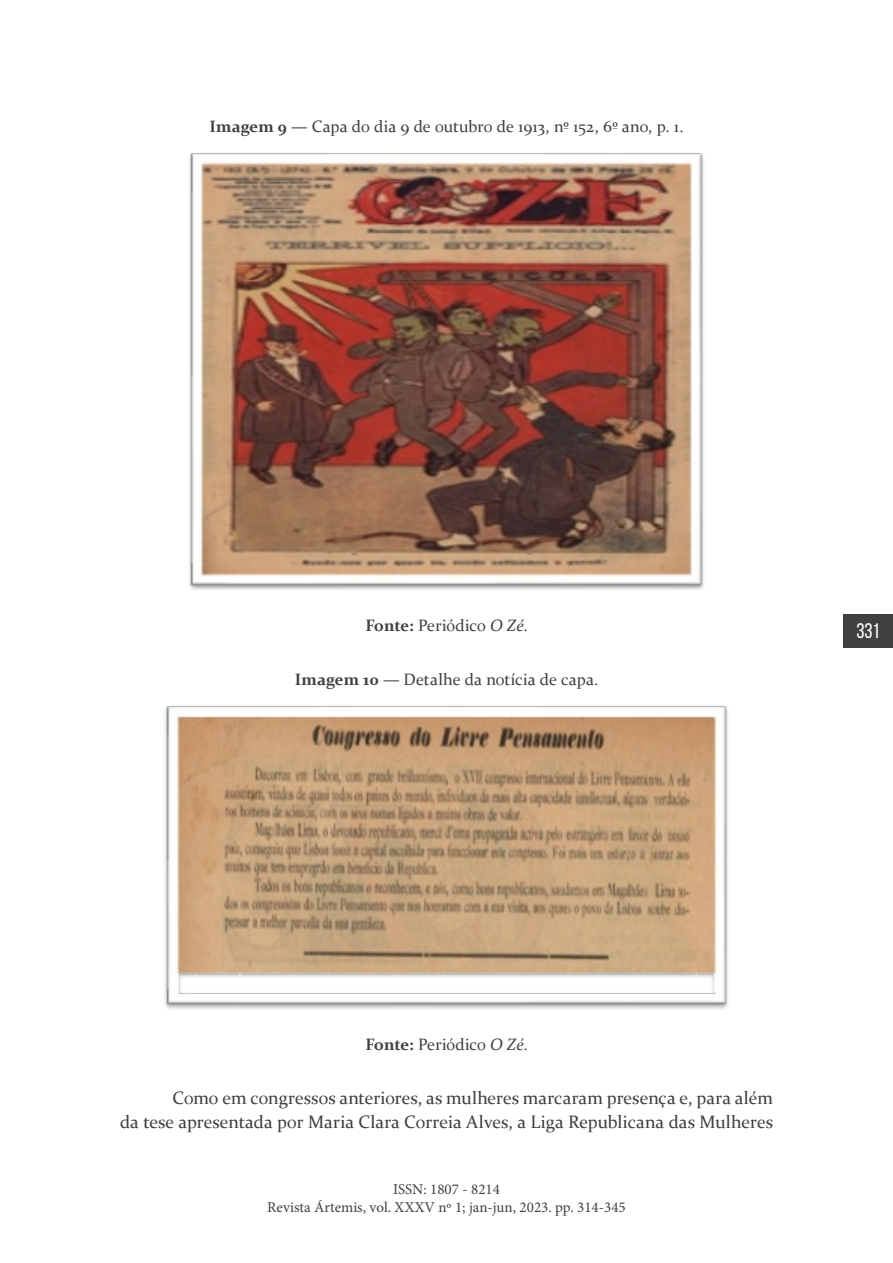
<style>
.page{position:relative;width:893px;height:1263px;background:#fff}
.page>*{position:absolute;margin:0;border:0;box-sizing:border-box;transform-origin:0 0}
.t1{font:21px "Bebas Neue";color:#fff}
.t2{font:18px/24px "Constantia";letter-spacing:.005em;color:#404040;text-align:right}
.t3{font:16.5px "Constantia";color:#404040}
.t4{font:15px/18px "Minion Pro";color:#404040;text-align:center}
.s1{font-weight:700}
.s2{font-style:italic}
</style>
<div class="page">
<div style="left:843px;top:615px;width:50px;height:33px;background:#404040"></div>
<img style="left:189px;top:153px;width:515px;height:437px">
<img style="left:165px;top:706px;width:563px;height:303px">
<p class="t3" style="left:209px;top:116px;width:476px"><span class="s1">Imagem 9</span> — Capa do dia 9 de outubro de 1913, nº 152, 6º ano, p. 1.</p>
<p class="t3" style="left:365px;top:614px;width:164px"><span class="s1">Fonte:</span> Periódico <span class="s2">O Zé</span>.</p>
<p class="t3" style="left:295px;top:668px;width:305px"><span class="s1">Imagem 10</span> — Detalhe da notícia de capa.</p>
<p class="t1" style="left:856px;top:620px;width:25px">331</p>
<p class="t3" style="left:365px;top:1033px;width:164px"><span class="s1">Fonte:</span> Periódico <span class="s2">O Zé</span>.</p>
<p class="t2" style="left:120px;top:1085px;width:654px">Como em congressos anteriores, as mulheres marcaram presença e, para além<br>da tese apresentada por Maria Clara Correia Alves, a Liga Republicana das Mulheres</p>
<p class="t4" style="left:267px;top:1181px;width:360px">ISSN: 1807 - 8214<br>Revista Ártemis, vol. XXXV nº 1; jan-jun, 2023. pp. 314-345</p>
</div>
